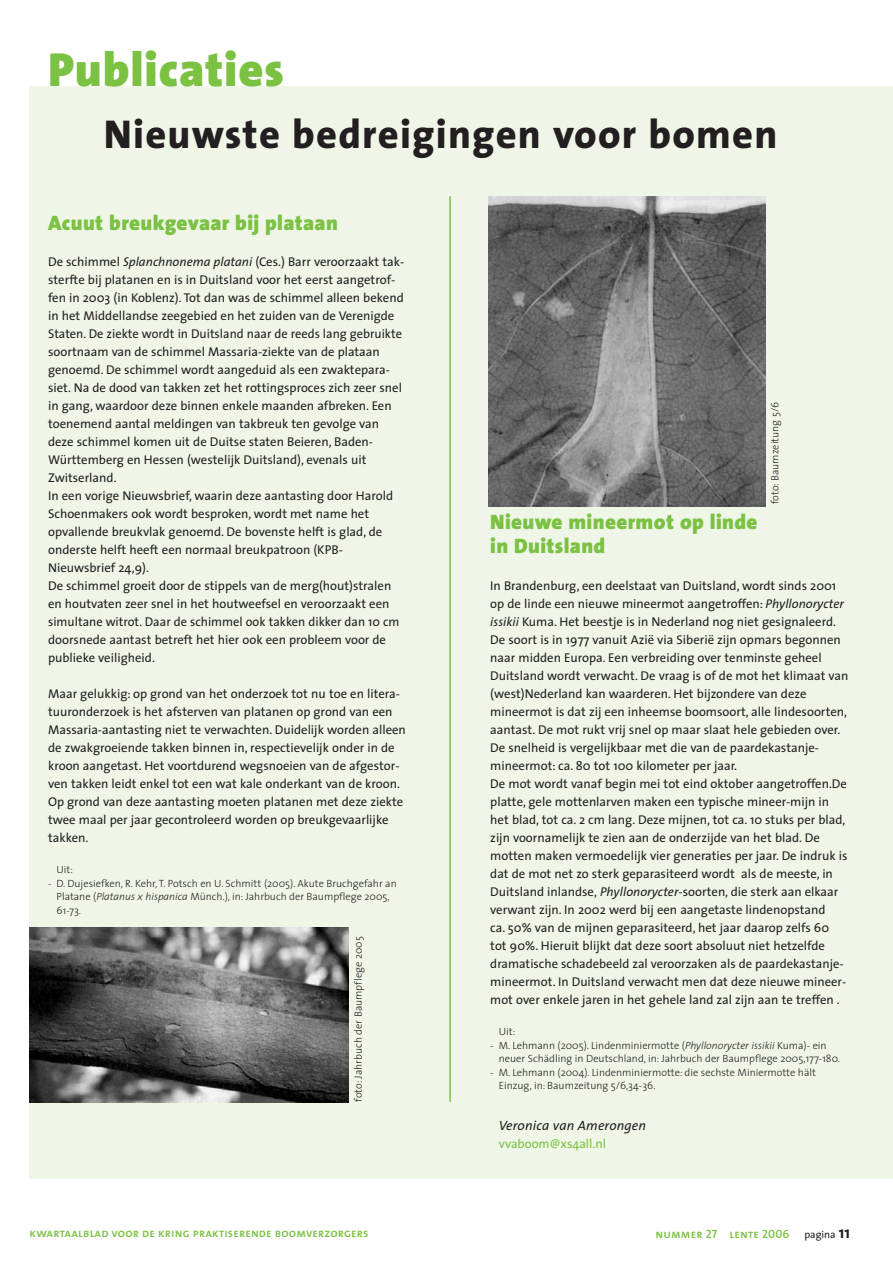
<style>
.page{position:relative;width:893px;height:1263px;background:#fff}
.page>*{position:absolute;margin:0;border:0;box-sizing:border-box;transform-origin:0 0}
.t1{font:900 48px "The Sans";letter-spacing:.02em;color:#7bc142}
.t2{font:800 40.5px "The Sans";letter-spacing:.03em;color:#231f20}
.t3{font:900 21px/24px "The Sans";letter-spacing:.02em;color:#7bc142}
.t4{font:italic 13.5px "The Sans";letter-spacing:.01em;color:#231f20}
.t5{font:12.75px/18px "The Sans";color:#231f20}
.t6{font:12.75px "The Sans";color:#7bc142}
.t7{font:12px "The Sans Semi Bold Caps";letter-spacing:.01em;color:#7bc142}
.t8{font:300 10.5px/13.5px "The Sans";color:#231f20}
.s1{font-style:italic}
.s2{font-family:"The Sans";font-size:10.5px;color:#231f20}
.s3{font-family:"The Sans";font-weight:700;font-size:16.5px;color:#231f20}
</style>
<div class="page">
<div style="left:30px;top:86px;width:863px;height:1092px;background:#eff6e8"></div>
<img style="left:30px;top:928px;width:318px;height:174px">
<img style="left:489px;top:196px;width:276px;height:311px">
<hr style="left:449px;top:196px;width:2px;height:906px;background:#7bc142">
<h1 class="t1" style="left:48px;top:52px;width:237px">Publicaties</h1>
<h2 class="t2" style="left:104px;top:119px;width:675px">Nieuwste bedreigingen voor bomen</h2>
<h3 class="t3" style="left:48px;top:213px;width:291px">Acuut breukgevaar bij plataan</h3>
<p class="t5" style="left:48px;top:254px;width:358px">De schimmel <span class="s1">Splanchnonema platani</span> (Ces.) Barr veroorzaakt tak&shy;sterfte bij platanen en is in Duitsland voor het eerst aangetrof&shy;fen in 2003 (in Koblenz). Tot dan was de schimmel alleen bekend in het Middellandse zeegebied en het zuiden van de Verenigde Staten. De ziekte wordt in Duitsland naar de reeds lang gebruikte soortnaam van de schimmel Massaria-ziekte van de plataan genoemd. De schimmel wordt aangeduid als een zwaktepara&shy;siet. Na de dood van takken zet het rottingsproces zich zeer snel in gang, waardoor deze binnen enkele maanden afbreken. Een toenemend aantal meldingen van takbreuk ten gevolge van deze schimmel komen uit de Duitse staten Beieren, Baden-Württemberg en Hessen (westelijk Duitsland), evenals uit Zwitserland.<br>In een vorige Nieuwsbrief, waarin deze aantasting door Harold Schoenmakers ook wordt besproken, wordt met name het opvallende breukvlak genoemd. De bovenste helft is glad, de onderste helft heeft een normaal breukpatroon (KPB-Nieuwsbrief 24,9).<br>De schimmel groeit door de stippels van de merg(hout)stralen en houtvaten zeer snel in het houtweefsel en veroorzaakt een simultane witrot. Daar de schimmel ook takken dikker dan 10 cm doorsnede aantast betreft het hier ook een probleem voor de publieke veiligheid.</p>
<p class="t5" style="left:48px;top:686px;width:359px">Maar gelukkig: op grond van het onderzoek tot nu toe en litera&shy;tuuronderzoek is het afsterven van platanen op grond van een Massaria-aantasting niet te verwachten. Duidelijk worden alleen de zwakgroeiende takken binnen in, respectievelijk onder in de kroon aangetast. Het voortdurend wegsnoeien van de afgestor&shy;ven takken leidt enkel tot een wat kale onderkant van de kroon.<br>Op grond van deze aantasting moeten platanen met deze ziekte twee maal per jaar gecontroleerd worden op breukgevaarlijke takken.</p>
<p class="t8" style="left:57px;top:864px;width:18px">Uit:</p>
<p class="t8" style="left:57px;top:877px;width:342px;text-indent:-9px">- D. Dujesiefken, R. Kehr, T. Potsch en U. Schmitt (2005). Akute Bruchgefahr an<br>Platane (<span class="s1">Platanus x hispanica</span> Münch.), in: Jahrbuch der Baumpflege 2005,<br>61-73.</p>
<p class="t8" style="left:353px;top:1102px;width:167px;rotate:-90deg">foto: Jahrbuch der Baumpflege 2005</p>
<p class="t8" style="left:769px;top:504px;width:104px;rotate:-90deg">foto: Baumzeitung 5/6</p>
<h3 class="t3" style="left:490px;top:512px;width:269px">Nieuwe mineermot op linde in Duitsland</h3>
<p class="t5" style="left:490px;top:578px;width:360px">In Brandenburg, een deelstaat van Duitsland, wordt sinds 2001 op de linde een nieuwe mineermot aangetroffen: <span class="s1">Phyllonorycter issikii</span> Kuma. Het beestje is in Nederland nog niet gesignaleerd.<br>De soort is in 1977 vanuit Azië via Siberië zijn opmars begonnen naar midden Europa. Een verbreiding over tenminste geheel Duitsland wordt verwacht. De vraag is of de mot het klimaat van (west)Nederland kan waarderen. Het bijzondere van deze mineermot is dat zij een inheemse boomsoort, alle lindesoorten, aantast. De mot rukt vrij snel op maar slaat hele gebieden over.<br>De snelheid is vergelijkbaar met die van de paardekastanje&shy;mineermot: ca. 80 tot 100 kilometer per jaar.<br>De mot wordt vanaf begin mei tot eind oktober aangetroffen.De platte, gele mottenlarven maken een typische mineer-mijn in het blad, tot ca. 2 cm lang. Deze mijnen, tot ca. 10 stuks per blad, zijn voornamelijk te zien aan de onderzijde van het blad. De motten maken vermoedelijk vier generaties per jaar. De indruk is dat de mot net zo sterk geparasiteerd wordt als de meeste, in Duitsland inlandse, <span class="s1">Phyllonorycter</span>-soorten, die sterk aan elkaar verwant zijn. In 2002 werd bij een aangetaste lindenopstand<br>ca. 50% van de mijnen geparasiteerd, het jaar daarop zelfs 60 tot 90%. Hieruit blijkt dat deze soort absoluut niet hetzelfde dramatische schadebeeld zal veroorzaken als de paardekastanje&shy;mineermot. In Duitsland verwacht men dat deze nieuwe mineer&shy;mot over enkele jaren in het gehele land zal zijn aan te treffen .</p>
<p class="t8" style="left:499px;top:1026px;width:18px">Uit:</p>
<p class="t8" style="left:499px;top:1039px;width:343px;text-indent:-9px">- M. Lehmann (2005). Lindenminiermotte (<span class="s1">Phyllonorycter issikii</span> Kuma)- ein neuer Schädling in Deutschland, in: Jahrbuch der Baumpflege 2005,177-180.</p>
<p class="t8" style="left:499px;top:1066px;width:319px;text-indent:-9px">- M. Lehmann (2004). Lindenminiermotte: die sechste Miniermotte hält<br>Einzug, in: Baumzeitung 5/6,34-36.</p>
<p class="t4" style="left:499px;top:1120px;width:149px">Veronica van Amerongen</p>
<p class="t6" style="left:499px;top:1138px;width:109px">vvaboom@xs4all.nl</p>
<p class="t7" style="left:30px;top:1226px;width:341px">kwartaalblad voor de kring praktiserende boomverzorgers</p>
<p class="t7" style="left:655px;top:1226px;width:196px">nummer 27 lente 2006 <span class="s2">pagina</span> <span class="s3">11</span></p>
</div>
